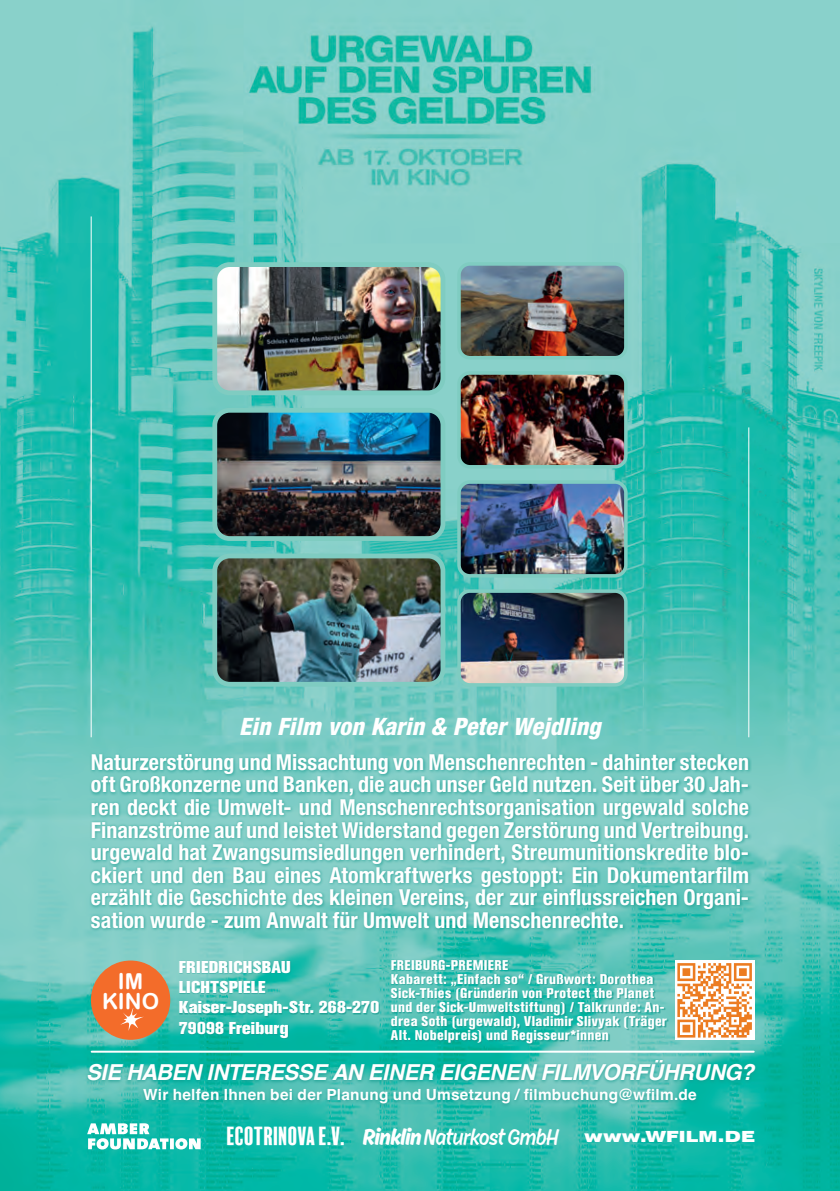
<style>
.page{position:relative;width:840px;height:1191px;background:#fff}
.page>*{position:absolute;margin:0;border:0;box-sizing:border-box;transform-origin:0 0}
.t1{font:24px "Balboa Plus Fill";letter-spacing:-.05em;color:#fff}
.t2{font:italic 800 condensed 24px "Helvetica Neue";letter-spacing:.01em;color:#fff}
.t3{font:700 condensed 22px/22.6px "Helvetica Neue";color:#fff;text-align:justify}
.t4{font:italic 700 22px "Helvetica";letter-spacing:-.02em;color:#fff}
.t5{font:22px/20px "Arial Rounded MT Bold";color:#fff;text-align:center}
.t6{font:17px/20.4px "Akzidenz Grotesk BQ X Bold Alt";letter-spacing:.015em;color:#fff}
.t7{font:700 15.4px "Helvetica";letter-spacing:.015em;color:#fff}
.t8{font:900 expanded 15.4px "Swiss 721 BT";letter-spacing:.015em;color:#fff}
.t9{font:14px/14px "Akzidenz Grotesk BQ X Bd Cnd Alt";letter-spacing:.02em;color:#fff}
.s1{font-family:"Ahkio"}
.s2{font-family:"Ahkio";font-weight:100}
</style>
<div class="page">
<img style="left:0;top:0;width:839px;height:1191px">
<div style="left:85px;top:1059px;width:672px;height:48px;background:#179b8f;opacity:.75"></div>
<img style="left:215px;top:264px;width:227px;height:129px">
<div style="left:212px;top:262px;width:233px;height:133px;border:5px solid #7fccc1;border-radius:15px"></div>
<img style="left:215px;top:556px;width:227px;height:128px">
<div style="left:212px;top:553px;width:233px;height:133px;border:5px solid #7fccc1;border-radius:15px"></div>
<img style="left:215px;top:410px;width:227px;height:128px">
<div style="left:212px;top:408px;width:233px;height:133px;border:5px solid #7fccc1;border-radius:15px"></div>
<img style="left:459px;top:482px;width:166px;height:94px">
<div style="left:457px;top:480px;width:170px;height:97px;border:4px solid #7fccc1;border-radius:11px"></div>
<img style="left:459px;top:264px;width:166px;height:94px">
<div style="left:457px;top:262px;width:170px;height:97px;border:4px solid #7fccc1;border-radius:11px"></div>
<img style="left:459px;top:373px;width:166px;height:94px">
<div style="left:457px;top:371px;width:170px;height:97px;border:4px solid #7fccc1;border-radius:11px"></div>
<img style="left:459px;top:591px;width:166px;height:94px">
<div style="left:457px;top:589px;width:170px;height:97px;border:4px solid #7fccc1;border-radius:11px"></div>
<div style="left:89px;top:751px;width:662px;height:181px;background:#179b8f;opacity:.75"></div>
<hr style="left:92px;top:1050px;width:661px;height:2px;background:#fff">
<hr style="left:91px;top:216px;width:1px;height:521px;background:#fff">
<hr style="left:748px;top:427px;width:1px;height:310px;background:#fff">
<div style="left:91px;top:960px;width:79px;height:79px;background:#f36c2a;border-radius:50%"></div>
<div style="left:674px;top:960px;width:80px;height:80px;background:linear-gradient(to right,#fff,#fff)"></div>
<svg style="left:677px;top:963px;width:74px;height:74px"></svg>
<svg style="left:120px;top:1008px;width:24px;height:23px"></svg>
<div style="left:179px;top:960px;width:201px;height:79px;background:#179b8f;opacity:.75"></div>
<div style="left:391px;top:959px;width:277px;height:85px;background:#179b8f;opacity:.75"></div>
<svg style="left:87px;top:1123px;width:113px;height:26px"></svg>
<p class="t2" style="left:239px;top:711px;width:363px">Ein Film von Karin &amp; Peter Wejdling</p>
<p class="t3" style="left:91px;top:750px;width:659px">Naturzerstörung und Missachtung von Menschenrechten - dahinter stecken oft Großkonzerne und Banken, die auch unser Geld nutzen. Seit über 30 Jah&shy;ren deckt die Umwelt- und Menschenrechtsorganisation urgewald solche Finanzströme auf und leistet Widerstand gegen Zerstörung und Vertreibung. urgewald hat Zwangsumsiedlungen verhindert, Streumunitionskredite blo&shy;ckiert und den Bau eines Atomkraftwerks gestoppt: Ein Dokumentarfilm erzählt die Geschichte des kleinen Vereins, der zur einflussreichen Organi&shy;sation wurde - zum Anwalt für Umwelt und Menschenrechte.</p>
<p class="t5" style="left:102px;top:970px;width:58px">IM<br>KINO</p>
<p class="t6" style="left:179px;top:956px;width:202px">FRIEDRICHSBAU<br>LICHTSPIELE<br>Kaiser-Joseph-Str. 268-270<br>79098 Freiburg</p>
<p class="t9" style="left:390px;top:958px;width:277px">FREIBURG-PREMIERE<br>Kabarett: „Einfach so“ / Grußwort: Dorothea Sick-Thies (Gründerin von Protect the Planet und der Sick-Umweltstiftung) / Talkrunde: An&shy;drea Soth (urgewald), Vladimir Slivyak (Träger Alt. Nobelpreis) und Regisseur*innen</p>
<p class="t4" style="left:86px;top:1058px;width:668px">SIE HABEN INTERESSE AN EINER EIGENEN FILMVORFÜHRUNG?</p>
<p class="t7" style="left:143px;top:1085px;width:555px">Wir helfen Ihnen bei der Planung und Umsetzung / filmbuchung@wfilm.de</p>
<p class="t1" style="left:226px;top:1122px;width:333px">ECOTRINOVA E.V. <span class="s1">Rinklin</span> <span class="s2">Naturkost GmbH</span></p>
<p class="t8" style="left:584px;top:1127px;width:172px">www.WFILM.DE</p>
</div>
